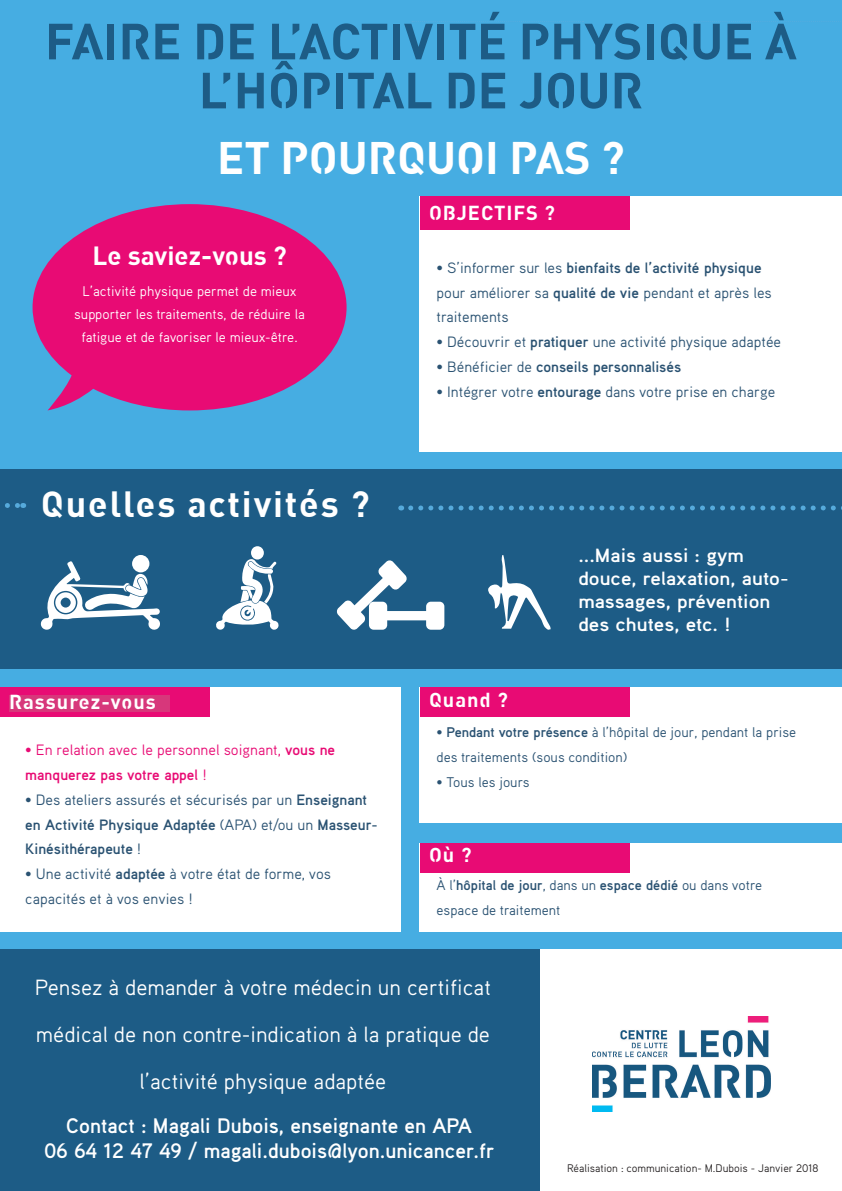
<style>
.page{position:relative;width:842px;height:1191px;background:#46ade2}
.page>*{position:absolute;margin:0;border:0;box-sizing:border-box;transform-origin:0 0}
.t1{font:700 50px/49px "Streetvertising";color:#1d5c86;text-align:center}
.t2{font:700 45px "Streetvertising";color:#fff}
.t3{font:700 36px "Streetvertising";letter-spacing:.05em;color:#fff}
.t4{font:700 26px "Streetvertising";color:#fff}
.t5{font:22px/47px "Aaux Pro";color:#fff;text-align:center}
.t6{font:700 21px "Aaux Pro";color:#fff}
.t7{font:700 20px "Streetvertising";letter-spacing:.05em;color:#fff}
.t8{font:700 19.1px/22.9px "Aaux Pro";color:#fff;scale:1.08 1}
.t9{font:15px/24.8px "Aaux Pro";color:#2a5272}
.t10{font:700 15px/24.8px "Aaux Pro";color:#2a5272}
.t11{font:15px/24.8px "Aaux Pro";color:#e80b74}
.t12{font:14px/24.8px "Aaux Pro";color:#2a5272}
.t13{font:14px/23px "Aaux Pro";color:#fff;text-align:center}
.t14{font:11px "Aaux Pro";color:#231f20}
.s1{font-weight:700}
.s2{font-weight:400}
</style>
<div class="page">
<div style="left:0;top:950px;width:540px;height:241px;background:#1d5c86"></div>
<div style="left:540px;top:950px;width:302px;height:241px;background:#fff"></div>
<img style="left:592px;top:1016px;width:178px;height:96px">
<svg style="left:412px;top:21px;width:171px;height:1px"></svg>
<svg style="left:693px;top:21px;width:146px;height:1px"></svg>
<div style="left:420px;top:196px;width:422px;height:255px;background:#fff"></div>
<div style="left:420px;top:196px;width:209px;height:33px;background:#e80b74"></div>
<div style="left:0;top:469px;width:842px;height:200px;background:#1d5c86"></div>
<div style="left:420px;top:687px;width:422px;height:135px;background:#fff"></div>
<div style="left:420px;top:843px;width:422px;height:88px;background:#fff"></div>
<div style="left:420px;top:687px;width:209px;height:29px;background:#e80b74"></div>
<div style="left:420px;top:843px;width:209px;height:29px;background:#e80b74"></div>
<div style="left:0;top:687px;width:401px;height:244px;background:#fff"></div>
<div style="left:0;top:687px;width:210px;height:29px;background:#e80b74"></div>
<div style="left:9px;top:695px;width:161px;height:16px;background:#d7377b"></div>
<div style="left:132px;top:555px;width:17px;height:17px;background:#fff;border-radius:50%"></div>
<svg style="left:40px;top:561px;width:120px;height:69px"></svg>
<div style="left:251px;top:546px;width:13px;height:13px;background:#fff;border-radius:50%"></div>
<svg style="left:216px;top:559px;width:63px;height:71px"></svg>
<svg style="left:337px;top:560px;width:107px;height:70px"></svg>
<svg style="left:488px;top:555px;width:63px;height:75px"></svg>
<svg style="left:33px;top:204px;width:314px;height:206px;fill:#e80b74"></svg>
<svg style="left:411px;top:505px;width:431px;height:5px"></svg>
<svg style="left:5px;top:503px;width:19px;height:5px"></svg>
<p class="t1" style="left:45px;top:15px;width:754px">FAIRE DE L’ACTIVITÉ PHYSIQUE À<br>L’HÔPITAL DE JOUR</p>
<p class="t2" style="left:217px;top:128px;width:409px">ET POURQUOI PAS ?</p>
<p class="t4" style="left:93px;top:239px;width:196px">Le saviez-vous ?</p>
<p class="t13" style="left:74px;top:279px;width:232px">L’activité physique permet de mieux supporter les traitements, de réduire la fatigue et de favoriser le mieux-être.</p>
<p class="t3" style="left:41px;top:480px;width:330px">Quelles activités ?</p>
<p class="t7" style="left:429px;top:200px;width:128px">OBJECTIFS ?</p>
<p class="t9" style="left:437px;top:255px;width:337px">• S’informer sur les <span class="s1">bienfaits de l’activité physique </span>pour améliorer sa <span class="s1">qualité de vie</span> pendant et après les traitements</p>
<p class="t9" style="left:437px;top:329px;width:346px">• Découvrir et <span class="s1">pratiquer</span> une activité physique adaptée</p>
<p class="t10" style="left:437px;top:354px;width:246px"><span class="s2">• Bénéficier de</span> conseils personnalisés</p>
<p class="t9" style="left:437px;top:379px;width:340px">• Intégrer votre <span class="s1">entourage</span> dans votre prise en charge</p>
<p class="t8" style="left:578px;top:543px;width:196px">...Mais aussi : gym douce, relaxation, auto&shy;massages, prévention des chutes, etc. !</p>
<p class="t7" style="left:429px;top:686px;width:80px">Quand ?</p>
<p class="t7" style="left:9px;top:688px;width:148px">Rassurez-vous</p>
<p class="t11" style="left:25px;top:737px;width:311px">• En relation avec le personnel soignant, <span class="s1">vous ne manquerez pas votre appel</span> !</p>
<p class="t10" style="left:25px;top:786px;width:354px"><span class="s2">• Des ateliers assurés et sécurisés par un</span> Enseignant en Activité Physique Adaptée <span class="s2">(APA) et/ou un</span> Masseur-<br>Kinésithérapeute <span class="s2">!</span></p>
<p class="t9" style="left:25px;top:861px;width:307px">• Une activité <span class="s1">adaptée</span> à votre état de forme, vos capacités et à vos envies !</p>
<p class="t12" style="left:437px;top:872px;width:327px">À l’<span class="s1">hôpital de jour</span>, dans un <span class="s1">espace dédié</span> ou dans votre espace de traitement</p>
<p class="t12" style="left:437px;top:719px;width:361px">• <span class="s1">Pendant votre présence</span> à l’hôpital de jour, pendant la prise des traitements (sous condition)</p>
<p class="t12" style="left:437px;top:769px;width:95px">• Tous les jours</p>
<p class="t7" style="left:429px;top:842px;width:44px">Où ?</p>
<p class="t5" style="left:35px;top:963px;width:457px">Pensez à demander à votre médecin un certificat médical de non contre-indication à la pratique de l’activité physique adaptée</p>
<p class="t6" style="left:66px;top:1111px;width:407px">Contact : Magali Dubois, enseignante en APA</p>
<p class="t6" style="left:44px;top:1136px;width:452px">06 64 12 47 49 / magali.dubois@lyon.unicancer.fr</p>
<p class="t14" style="left:567px;top:1160px;width:253px">Réalisation : communication- M.Dubois - Janvier 2018</p>
</div>
